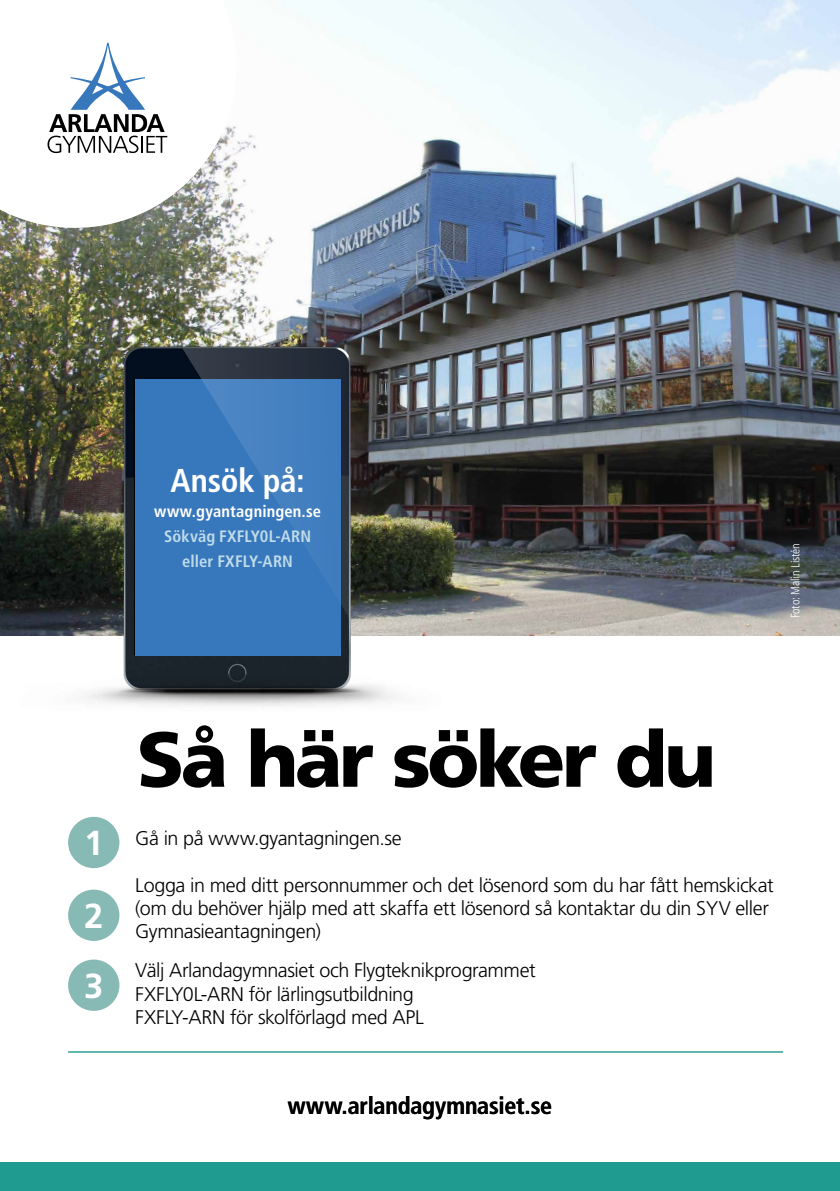
<style>
.page{position:relative;width:840px;height:1191px;background:#fff}
.page>*{position:absolute;margin:0;border:0;box-sizing:border-box;transform-origin:0 0}
.t1{font:900 77.8px "Frutiger LT Std";letter-spacing:-.045em;color:#000}
.t2{font:700 34.6px/72.8px "Frutiger LT Std";color:#fff}
.t3{font:700 condensed 33px "Frutiger LT Std";letter-spacing:-.005em;color:#fff}
.t4{font:700 condensed 24px "Frutiger LT Std";letter-spacing:-.01em;color:#000}
.t5{font:300 19.8px/23.4px "Frutiger LT Std";letter-spacing:-.02em;color:#000}
.t6{font:700 condensed 16.6px/24.8px "Frutiger LT Std";letter-spacing:.005em;color:#bfdbe9;text-align:center}
.t7{font:700 condensed 16.6px "Frutiger LT Std";letter-spacing:.01em;color:#fff}
.t8{font:300 condensed 12px "Frutiger LT Std";letter-spacing:-.01em;color:#fff}
</style>
<div class="page">
<img style="left:0;top:0;width:839px;height:635px">
<div style="left:0;top:1162px;width:839px;height:29px;background:#1f9b90"></div>
<svg style="left:0;top:0;width:236px;height:228px"></svg>
<div style="left:68px;top:959px;width:51px;height:51px;background:#87bab5;border-radius:50%"></div>
<div style="left:68px;top:817px;width:51px;height:51px;background:#87bab5;border-radius:50%"></div>
<div style="left:68px;top:889px;width:51px;height:52px;background:#87bab5;border-radius:50%"></div>
<hr style="left:68px;top:1051px;width:714px;height:1px;background:#1f9b90">
<svg style="left:47px;top:43px;width:120px;height:110px"></svg>
<img style="left:72px;top:331px;width:333px;height:263px">
<div style="left:135px;top:379px;width:205px;height:276px;background:#3777bc"></div>
<svg style="left:182px;top:348px;width:167px;height:246px"></svg>
<img style="left:0;top:594px;width:517px;height:112px">
<h3 class="t3" style="left:170px;top:461px;width:135px">Ansök på:</h3>
<p class="t7" style="left:154px;top:501px;width:168px">www.gyantagningen.se</p>
<p class="t6" style="left:164px;top:524px;width:148px">Sökväg FXFLY0L-ARN eller FXFLY-ARN</p>
<p class="t8" style="left:787px;top:618px;width:77px;rotate:-90deg">Foto: Malin Listén</p>
<h2 class="t2" style="left:84px;top:807px;width:21px">1<br>2</h2>
<h2 class="t2" style="left:84px;top:950px;width:21px">3</h2>
<h1 class="t1" style="left:137px;top:712px;width:580px">Så här söker du</h1>
<p class="t5" style="left:135px;top:826px;width:268px">Gå in på www.gyantagningen.se</p>
<p class="t5" style="left:135px;top:873px;width:639px">Logga in med ditt personnummer och det lösenord som du har fått hemskickat (om du behöver hjälp med att skaffa ett lösenord så kontaktar du din SYV eller<br>Gymnasieantagningen)</p>
<p class="t5" style="left:135px;top:959px;width:402px">Välj Arlandagymnasiet och Flygteknikprogrammet<br>FXFLY0L-ARN för lärlingsutbildning<br>FXFLY-ARN för skolförlagd med APL</p>
<p class="t4" style="left:287px;top:1091px;width:266px">www.arlandagymnasiet.se</p>
</div>
